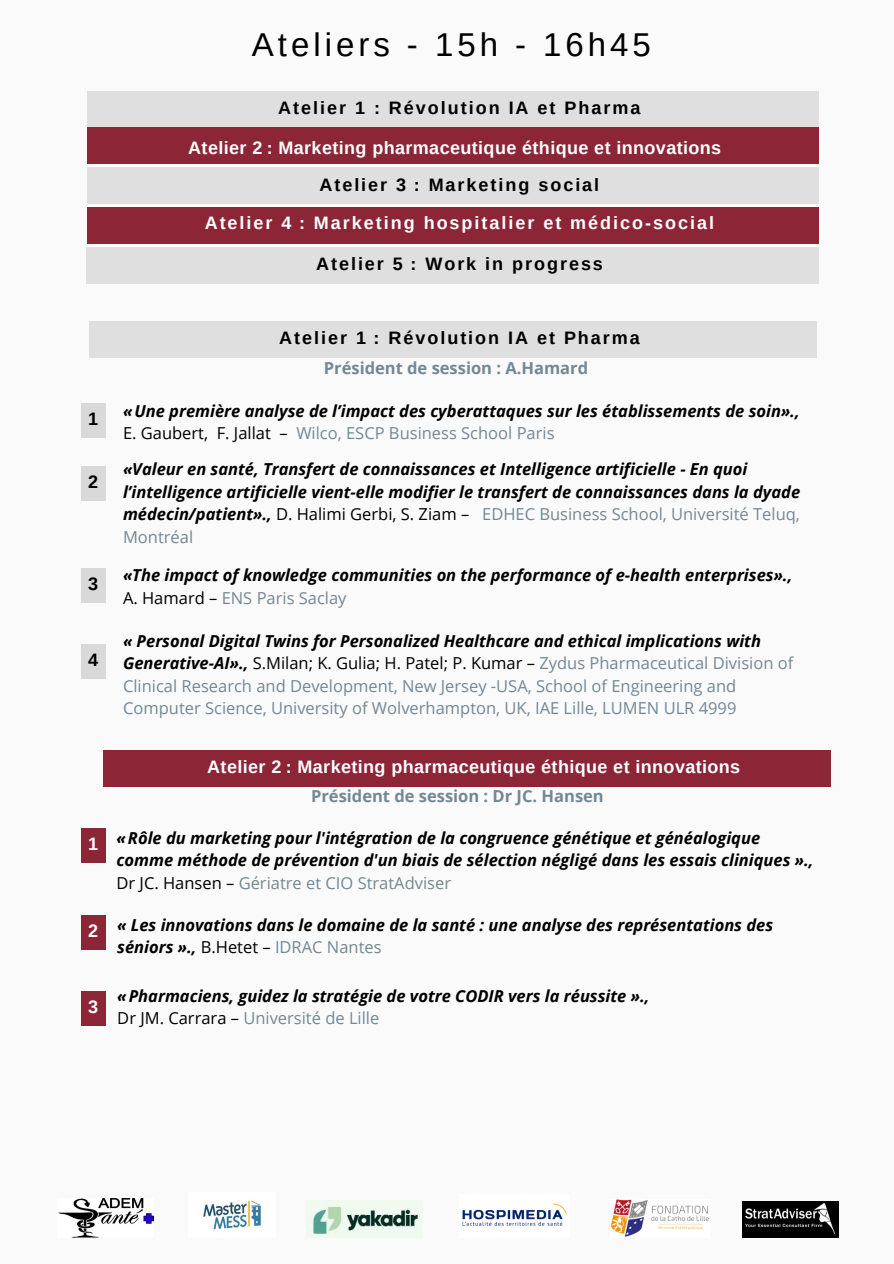
<style>
.page{position:relative;width:894px;height:1264px;background:#fff}
.page>*{position:absolute;margin:0;border:0;box-sizing:border-box;transform-origin:0 0}
.t1{font:33px "Arimo";letter-spacing:.12em;color:#000}
.t2{font:700 18px "Arimo";letter-spacing:.11em;color:#000}
.t3{font:700 18px "Arimo";letter-spacing:.02em;color:#fff}
.t4{font:700 18px "Arimo";letter-spacing:.11em;color:#fff}
.t5{font:italic 700 16.5px/22.5px "Open Sans";color:#000}
.t6{font:16.5px/22.5px "Open Sans";color:#728895}
.t7{font:700 16.5px "Open Sans";color:#728895}
.s1{font-weight:400;font-style:normal}
.s2{font-weight:400;font-style:normal;color:#728895}
.s3{color:#000}
.s4{font-weight:700;font-style:italic;color:#000}
</style>
<div class="page">
<div style="left:0;top:0;width:893px;height:1263px;background:#fafafa"></div>
<div style="left:87px;top:91px;width:731px;height:36px;background:#dfdfdf"></div>
<div style="left:87px;top:127px;width:731px;height:37px;background:#8c2535"></div>
<div style="left:87px;top:207px;width:731px;height:37px;background:#8c2535"></div>
<div style="left:87px;top:167px;width:731px;height:37px;background:#dfdfdf"></div>
<div style="left:89px;top:321px;width:727px;height:36px;background:#dfdfdf"></div>
<div style="left:82px;top:403px;width:24px;height:34px;background:#d9d9d9"></div>
<div style="left:82px;top:466px;width:24px;height:34px;background:#d9d9d9"></div>
<div style="left:82px;top:568px;width:24px;height:35px;background:#d9d9d9"></div>
<div style="left:82px;top:644px;width:24px;height:34px;background:#d9d9d9"></div>
<div style="left:103px;top:750px;width:727px;height:37px;background:#8c2535"></div>
<div style="left:82px;top:828px;width:24px;height:34px;background:#8c2535"></div>
<div style="left:82px;top:915px;width:24px;height:34px;background:#8c2535"></div>
<div style="left:82px;top:991px;width:24px;height:34px;background:#8c2535"></div>
<img style="left:58px;top:1198px;width:95px;height:39px">
<div style="left:741px;top:1201px;width:97px;height:36px;background:#000"></div>
<img style="left:745px;top:1203px;width:89px;height:30px">
<img style="left:462px;top:1203px;width:105px;height:23px">
<img style="left:307px;top:1200px;width:116px;height:37px">
<img style="left:610px;top:1199px;width:99px;height:38px">
<img style="left:203px;top:1200px;width:58px;height:30px">
<div style="left:87px;top:247px;width:731px;height:37px;background:#dfdfdf"></div>
<p class="t1" style="left:252px;top:27px;width:400px">Ateliers - 15h - 16h45</p>
<h1 class="t2" style="left:278px;top:97px;width:363px">Atelier 1 : Révolution IA et Pharma</h1>
<h2 class="t3" style="left:188px;top:137px;width:534px">Atelier 2 : Marketing pharmaceutique éthique et innovations</h2>
<h2 class="t2" style="left:319px;top:175px;width:281px">Atelier 3 : Marketing social</h2>
<h2 class="t4" style="left:205px;top:213px;width:510px">Atelier 4 : Marketing hospitalier et médico-social</h2>
<p class="t2" style="left:316px;top:254px;width:288px">Atelier 5 : Work in progress</p>
<h2 class="t2" style="left:279px;top:328px;width:362px">Atelier 1 : Révolution IA et Pharma</h2>
<p class="t7" style="left:324px;top:356px;width:266px">Président de session : A.Hamard</p>
<h2 class="t2" style="left:88px;top:408px;width:12px">1</h2>
<h2 class="t5" style="left:123px;top:399px;width:677px">«Une première analyse de l’impact des cyberattaques sur les établissements de soin».,<br><span class="s1">E. Gaubert, F. Jallat –</span> <span class="s2">Wilco, ESCP Business School Paris</span></h2>
<p class="t2" style="left:88px;top:471px;width:12px">2</p>
<p class="t5" style="left:123px;top:457px;width:678px">«Valeur en santé, Transfert de connaissances et Intelligence artificielle - En quoi l’intelligence artificielle vient-elle modifier le transfert de connaissances dans la dyade médecin/patient»., <span class="s1">D. Halimi Gerbi, S. Ziam –</span> <span class="s2">EDHEC Business School, Université Teluq, Montréal</span></p>
<p class="t5" style="left:123px;top:563px;width:670px">«The impact of knowledge communities on the performance of e-health enterprises».,</p>
<p class="t6" style="left:123px;top:586px;width:225px"><span class="s3">A. Hamard –</span> ENS Paris Saclay</p>
<p class="t6" style="left:123px;top:629px;width:671px"><span class="s4">« Personal Digital Twins for Personalized Healthcare and ethical implications with Generative-AI».,</span> <span class="s3">S.Milan; K. Gulia; H. Patel; P. Kumar –</span> Zydus Pharmaceutical Division of Clinical Research and Development, New Jersey -USA, School of Engineering and Computer Science, University of Wolverhampton, UK, IAE Lille, LUMEN ULR 4999</p>
<p class="t2" style="left:88px;top:574px;width:12px">3</p>
<p class="t2" style="left:88px;top:649px;width:12px">4</p>
<p class="t3" style="left:207px;top:756px;width:534px">Atelier 2 : Marketing pharmaceutique éthique et innovations</p>
<p class="t3" style="left:88px;top:833px;width:12px">1</p>
<h2 class="t3" style="left:88px;top:920px;width:12px">2</h2>
<h2 class="t3" style="left:88px;top:996px;width:12px">3</h2>
<p class="t7" style="left:311px;top:784px;width:294px">Président de session : Dr JC. Hansen</p>
<p class="t5" style="left:116px;top:826px;width:698px">«Rôle du marketing pour l'intégration de la congruence génétique et généalogique comme méthode de prévention d'un biais de sélection négligé dans les essais cliniques ».,</p>
<p class="t6" style="left:116px;top:871px;width:336px"><span class="s3">Dr JC. Hansen –</span> Gériatre et CIO StratAdviser</p>
<p class="t5" style="left:117px;top:912px;width:657px">« Les innovations dans le domaine de la santé : une analyse des représentations des séniors »., <span class="s1">B.Hetet –</span> <span class="s2">IDRAC Nantes</span></p>
<p class="t5" style="left:117px;top:983px;width:533px">«Pharmaciens, guidez la stratégie de votre CODIR vers la réussite ».,</p>
<p class="t6" style="left:117px;top:1006px;width:263px"><span class="s3">Dr JM. Carrara –</span> Université de Lille</p>
</div>
